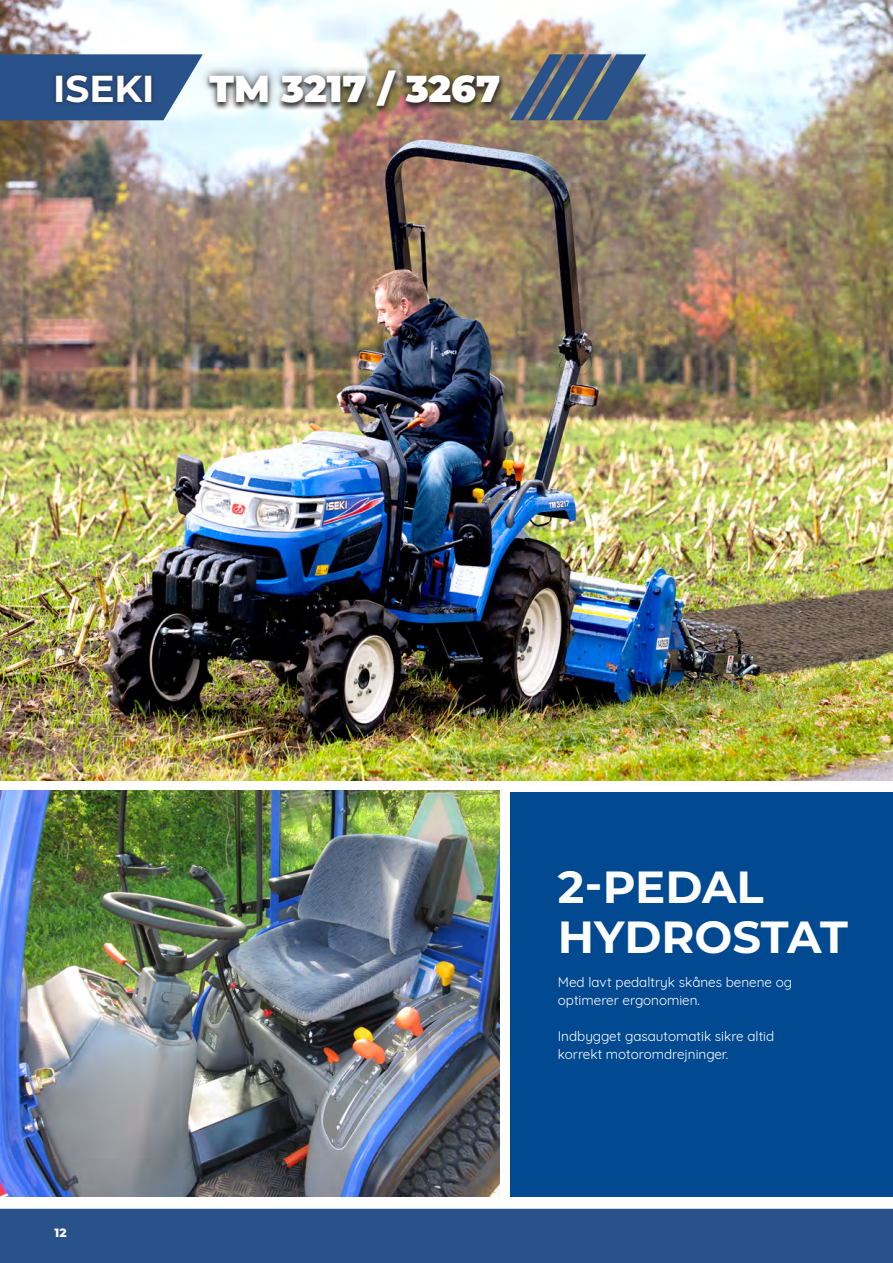
<style>
.page{position:relative;width:893px;height:1263px;background:#fff}
.page>*{position:absolute;margin:0;border:0;box-sizing:border-box;transform-origin:0 0}
.t1{font:700 45px/49.5px "Montserrat";letter-spacing:-.005em;color:#fff}
.t2{font:900 37.5px "Montserrat";color:#fff}
.t3{font:700 37.5px "Montserrat";color:#fff}
.t4{font:13.5px/18px "Quicksand";color:#fff}
.t5{font:800 12px "Montserrat";color:#fff}
</style>
<div class="page">
<div style="left:0;top:1209px;width:893px;height:54px;background:#29528a"></div>
<div style="left:510px;top:792px;width:383px;height:405px;background:#014990"></div>
<img style="left:0;top:0;width:893px;height:780px">
<svg style="left:510px;top:54px;width:136px;height:66px;background:#596a7e"></svg>
<svg style="left:0;top:54px;width:203px;height:66px;background:#426798"></svg>
<div style="left:52px;top:71px;width:104px;height:36px;background:#231f20;opacity:.75"></div>
<div style="left:200px;top:61px;width:309px;height:54px;background:#231f20;opacity:.75"></div>
<img style="left:0;top:791px;width:500px;height:406px">
<h2 class="t3" style="left:53px;top:62px;width:103px">ISEKI</h2>
<h2 class="t2" style="left:210px;top:60px;width:292px">TM 3217 / 3267</h2>
<p class="t5" style="left:55px;top:1223px;width:14px">12</p>
<h1 class="t1" style="left:558px;top:860px;width:291px">2-PEDAL<br>HYDROSTAT</h1>
<p class="t4" style="left:558px;top:972px;width:236px">Med lavt pedaltryk skånes benene og optimerer ergonomien.</p>
<p class="t4" style="left:558px;top:1026px;width:218px">Indbygget gasautomatik sikre altid korrekt motoromdrejninger.</p>
</div>
